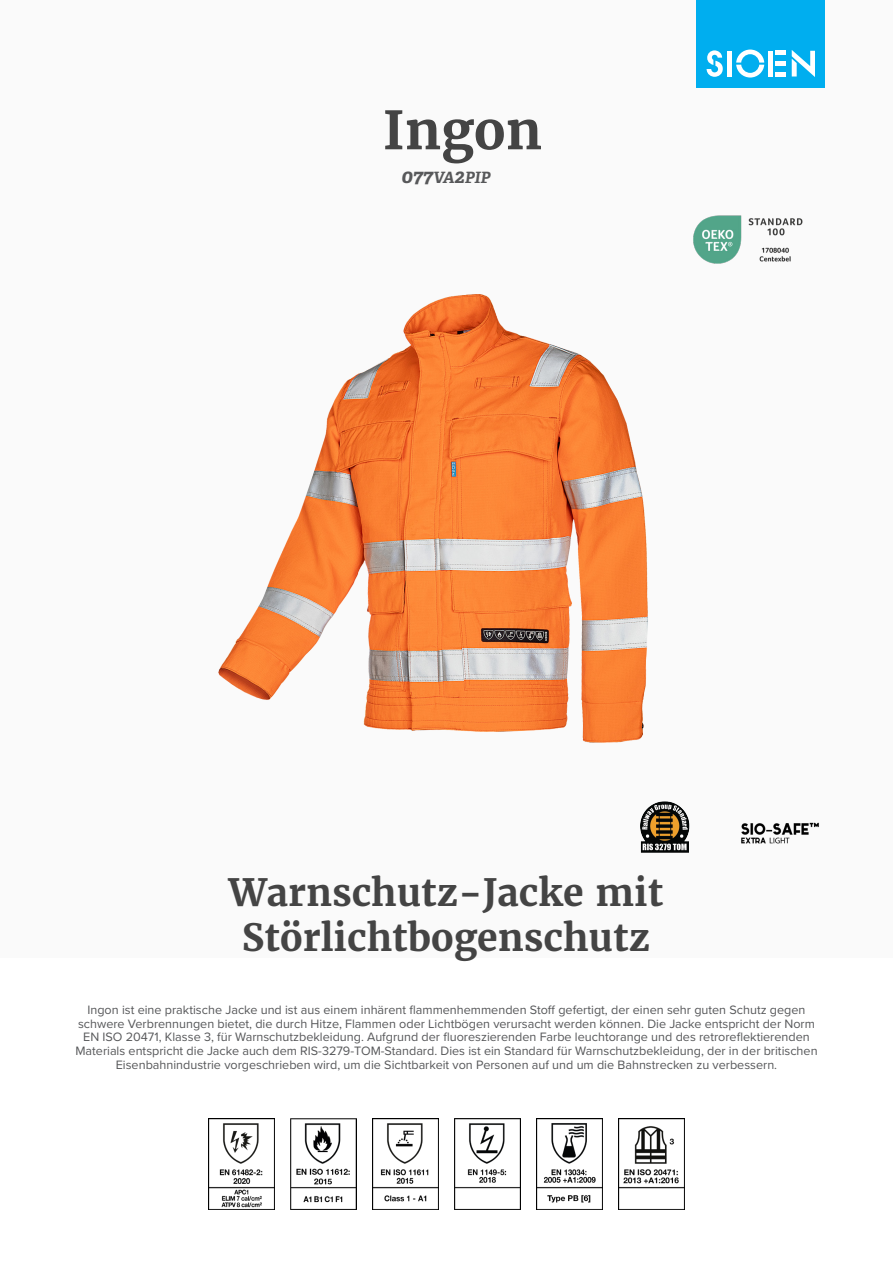
<style>
.page{position:relative;width:893px;height:1263px;background:#fff}
.page>*{position:absolute;margin:0;border:0;box-sizing:border-box;transform-origin:0 0}
.product_name{font:700 52.5px "Merriweather";color:#444}
.product_h2{font:700 37.5px/45px "Merriweather";color:#444;text-align:center}
.product_ref{font:italic 700 15.6px "Adelle";color:#57585a}
.product_description{font:12.6px/13.6px "Proxima Nova";color:#57585a;text-align:center}
.s1{font-size:19.5px}
</style>
<div class="page">
<div style="left:0;top:0;width:893px;height:957px;background:#fafafa"></div>
<div style="left:697px;top:0;width:128px;height:88px;background:#00aeef"></div>
<svg style="left:707px;top:50px;width:16px;height:27px"></svg>
<svg style="left:736px;top:50px;width:28px;height:28px"></svg>
<div style="left:727px;top:51px;width:5px;height:26px;background:#fff"></div>
<div style="left:768px;top:51px;width:5px;height:26px;background:#fff"></div>
<div style="left:775px;top:72px;width:11px;height:5px;background:#fff"></div>
<div style="left:775px;top:61px;width:11px;height:5px;background:#fff"></div>
<hr style="left:775px;top:51px;width:11px;height:4px;background:#fff">
<svg style="left:792px;top:50px;width:23px;height:27px"></svg>
<img style="left:741px;top:822px;width:78px;height:22px">
<img style="left:688px;top:818px;width:2px;height:35px">
<img style="left:693px;top:215px;width:110px;height:49px">
<img style="left:208px;top:1118px;width:66px;height:92px">
<img style="left:290px;top:1118px;width:67px;height:92px">
<img style="left:372px;top:1118px;width:66px;height:92px">
<img style="left:454px;top:1118px;width:67px;height:92px">
<img style="left:536px;top:1118px;width:67px;height:92px">
<img style="left:618px;top:1118px;width:67px;height:92px">
<img style="left:218px;top:294px;width:470px;height:559px">
<p class="product_name" style="left:383px;top:97px;width:160px">Ingon</p>
<p class="product_ref" style="left:401px;top:168px;width:91px"><span class="s1">077</span>VA<span class="s1">2</span>PIP</p>
<p class="product_h2" style="left:229px;top:869px;width:436px">Warnschutz-Jacke mit<br>Störlichtbogenschutz</p>
<p class="product_description" style="left:75px;top:1002px;width:744px">Ingon ist eine praktische Jacke und ist aus einem inhärent flammenhemmenden Stoff gefertigt, der einen sehr guten Schutz gegen schwere Verbrennungen bietet, die durch Hitze, Flammen oder Lichtbögen verursacht werden können. Die Jacke entspricht der Norm EN ISO 20471, Klasse 3, für Warnschutzbekleidung. Aufgrund der fluoreszierenden Farbe leuchtorange und des retroreflektierenden Materials entspricht die Jacke auch dem RIS-3279-TOM-Standard. Dies ist ein Standard für Warnschutzbekleidung, der in der britischen Eisenbahnindustrie vorgeschrieben wird, um die Sichtbarkeit von Personen auf und um die Bahnstrecken zu verbessern.</p>
</div>
